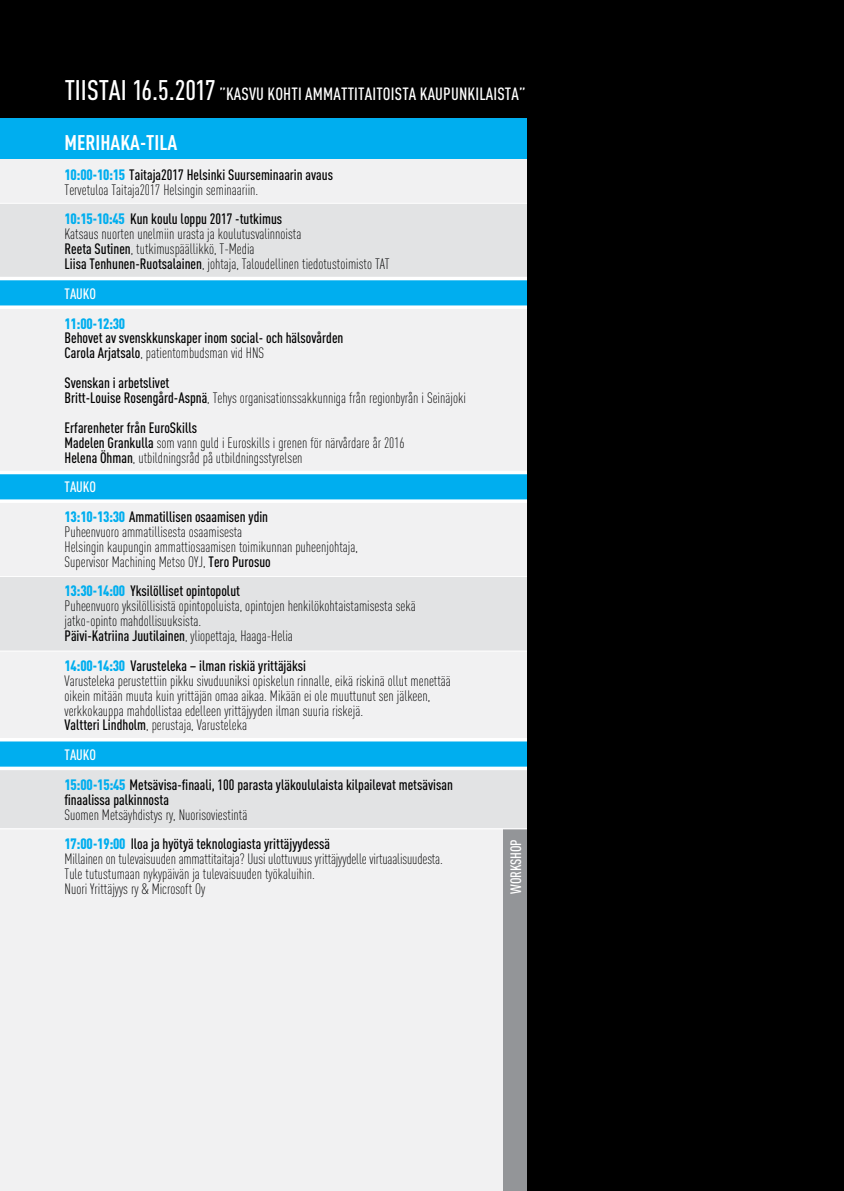
<style>
.page{position:relative;width:844px;height:1191px;background:#fff}
.page>*{position:absolute;margin:0;border:0;box-sizing:border-box;transform-origin:0 0}
.t1{font:700 condensed 21px "DINOT";color:#fff}
.t2{font:500 condensed 17.5px "DINOT";letter-spacing:.01em;color:#fff}
.t3{font:300 condensed 14.88px/14.9px "DINOT";color:#000}
.t4{font:500 condensed 14.88px/29.8px "DINOT";color:#000}
.t5{font:500 condensed 14.88px "DINOT";letter-spacing:-.01em;color:#fff}
.t6{font:900 condensed 14.88px "DINOT";letter-spacing:-.02em;color:#00aeef}
.s1{font-size:28px}
.s2{font-weight:900;color:#00aeef}
.s3{font-weight:500}
.s4{font-weight:300}
.s5{color:#fff}
</style>
<div class="page">
<div style="left:0;top:159px;width:531px;height:55px;background:#f1f1f2"></div>
<div style="left:0;top:203px;width:531px;height:100px;background:#e2e3e4"></div>
<div style="left:0;top:293px;width:531px;height:202px;background:#f1f1f2"></div>
<div style="left:0;top:812px;width:530px;height:379px;background:#f1f1f2"></div>
<div style="left:0;top:491px;width:531px;height:117px;background:#f1f1f2"></div>
<div style="left:0;top:576px;width:531px;height:75px;background:#e2e3e4"></div>
<div style="left:0;top:760px;width:531px;height:68px;background:#e2e3e4"></div>
<div style="left:0;top:651px;width:531px;height:99px;background:#f1f1f2"></div>
<div style="left:0;top:0;width:843px;height:124px;background:#000"></div>
<div style="left:0;top:474px;width:531px;height:25px;background:#00aeef"></div>
<div style="left:0;top:280px;width:531px;height:25px;background:#00aeef"></div>
<div style="left:0;top:742px;width:531px;height:25px;background:#00aeef"></div>
<svg style="left:0;top:766px;width:527px;height:4px;background:#d5f1fc"></svg>
<svg style="left:0;top:499px;width:527px;height:4px;fill:#fefefe"></svg>
<svg style="left:0;top:305px;width:527px;height:4px;fill:#fefefe"></svg>
<hr style="left:0;top:738px;width:551px;height:3px;background:#fff">
<hr style="left:0;top:471px;width:551px;height:3px;background:#fff">
<hr style="left:0;top:277px;width:551px;height:3px;background:#fff">
<hr style="left:0;top:203px;width:531px;height:1px;background:#fff">
<hr style="left:0;top:576px;width:531px;height:1px;background:#fff">
<hr style="left:0;top:650px;width:531px;height:1px;background:#fff">
<div style="left:503px;top:829px;width:24px;height:362px;background:#939598"></div>
<div style="left:0;top:118px;width:843px;height:41px;background:#00aeef"></div>
<hr style="left:0;top:828px;width:531px;height:1px;background:#fff">
<div style="left:527px;top:109px;width:316px;height:1082px;background:#000"></div>
<p class="t2" style="left:65px;top:83px;width:462px"><span class="s1">TIISTAI 16.5.2017</span> ”KASVU KOHTI AMMATTITAITOISTA KAUPUNKILAISTA”</p>
<h1 class="t1" style="left:64px;top:130px;width:114px">MERIHAKA-TILA</h1>
<p class="t3" style="left:64px;top:167px;width:270px"><span class="s2">10:00-10:15</span> <span class="s3">Taitaja2017 Helsinki Suurseminaarin avaus<br></span>Tervetuloa Taitaja2017 Helsingin seminaariin.</p>
<p class="t3" style="left:64px;top:212px;width:326px"><span class="s2">10:15-10:45</span> <span class="s3">Kun koulu loppu 2017 -tutkimus<br></span>Katsaus nuorten unelmiin urasta ja koulutusvalinnoista<br><span class="s3">Reeta Sutinen</span>, tutkimuspäällikkö, T-Media<br><span class="s3">Liisa Tenhunen-Ruotsalainen</span>, johtaja, Taloudellinen tiedotustoimisto TAT</p>
<p class="t5" style="left:64px;top:285px;width:33px">TAUKO</p>
<p class="t6" style="left:64px;top:314px;width:62px">11:00-12:30</p>
<p class="t4" style="left:64px;top:330px;width:280px;line-height:14.9px">Behovet av svenskkunskaper inom social- och hälsovården<br>Carola Arjatsalo<span class="s4">, patientombudsman vid HNS</span></p>
<p class="t3" style="left:64px;top:375px;width:403px"><span class="s3">Svenskan i arbetslivet<br>Britt-Louise Rosengård-Aspnä</span>, Tehys organisationssakkunniga från regionbyrån i Seinäjoki</p>
<p class="t3" style="left:64px;top:420px;width:341px"><span class="s3">Erfarenheter från EuroSkills<br>Madelen Grankulla</span> som vann guld i Euroskills i grenen för närvårdare år 2016<br><span class="s3">Helena Öhman</span>, utbildningsråd på utbildningsstyrelsen</p>
<p class="t4" style="left:64px;top:472px;width:205px"><span class="s5">TAUKO<br></span><span class="s2">13:10-13:30</span> Ammatillisen osaamisen ydin</p>
<p class="t3" style="left:64px;top:524px;width:295px">Puheenvuoro ammatillisesta osaamisesta<br>Helsingin kaupungin ammattiosaamisen toimikunnan puheenjohtaja,<br>Supervisor Machining Metso OYJ, <span class="s3">Tero Purosuo</span></p>
<p class="t3" style="left:64px;top:584px;width:352px"><span class="s2">13:30-14:00</span> <span class="s3">Yksilölliset opintopolut<br></span>Puheenvuoro yksilöllisistä opintopoluista, opintojen henkilökohtaistamisesta sekä jatko-opinto mahdollisuuksista.<br><span class="s3">Päivi-Katriina Juutilainen</span>, yliopettaja, Haaga-Helia</p>
<p class="t3" style="left:64px;top:658px;width:388px"><span class="s2">14:00-14:30</span> <span class="s3">Varusteleka – ilman riskiä yrittäjäksi<br></span>Varusteleka perustettiin pikku sivuduuniksi opiskelun rinnalle, eikä riskinä ollut menettää oikein mitään muuta kuin yrittäjän omaa aikaa. Mikään ei ole muuttunut sen jälkeen, verkkokauppa mahdollistaa edelleen yrittäjyyden ilman suuria riskejä.<br><span class="s3">Valtteri Lindholm</span>, perustaja, Varusteleka</p>
<p class="t4" style="left:64px;top:740px;width:390px"><span class="s5">TAUKO<br></span><span class="s2">15:00-15:45</span> Metsävisa-finaali, 100 parasta yläkoululaista kilpailevat metsävisan</p>
<p class="t4" style="left:64px;top:784px;width:106px">finaalissa palkinnosta</p>
<p class="t4" style="left:64px;top:799px;width:267px"><span class="s4">Suomen Metsäyhdistys ry, Nuorisoviestintä<br></span><span class="s2">17:00-19:00</span> Iloa ja hyötyä teknologiasta yrittäjyydessä</p>
<p class="t3" style="left:64px;top:851px;width:380px">Millainen on tulevaisuuden ammattitaitaja? Uusi ulottuvuus yrittäjyydelle virtuaalisuudesta.<br>Tule tutustumaan nykypäivän ja tulevaisuuden työkaluihin.<br>Nuori Yrittäjyys ry &amp; Microsoft Oy</p>
<p class="t5" style="left:507px;top:894px;width:56px;rotate:-90deg">WORKSHOP</p>
</div>
